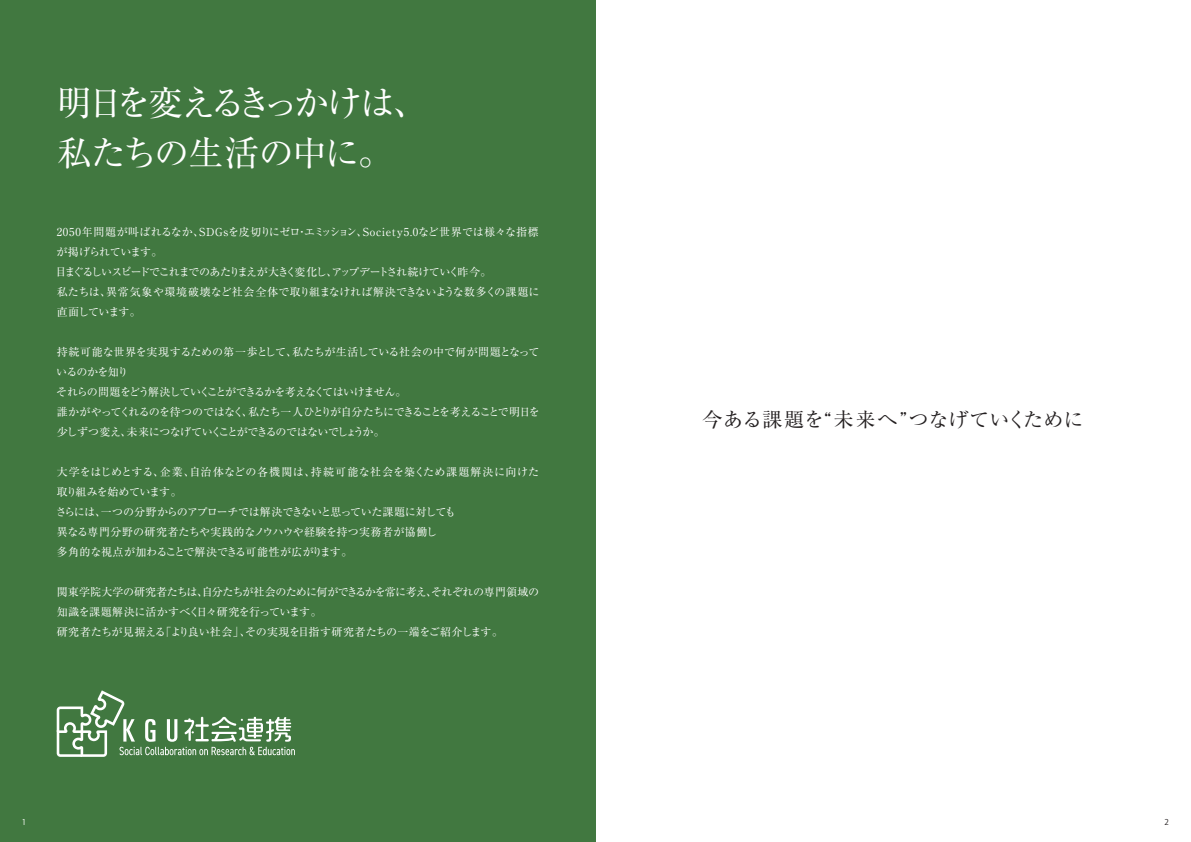
<style>
.page{position:relative;width:1191px;height:842px;background:#fff}
.page>*{position:absolute;margin:0;border:0;box-sizing:border-box;transform-origin:0 0}
.t1{font:35px/50px "Ryumin Pr 6";letter-spacing:-.08em;color:#fff}
.t2{font:20px "Ryumin Pr 6";color:#231f20}
.t3{font:11px/20px "Ryumin Pr 6";letter-spacing:-.035em;color:#fff}
.t4{font:11px/20px "Ryumin Pr 6";color:#fff}
.t5{font:8px "Koz Go Pr 6 N";color:#fff}
.t6{font:8px "Koz Go Pr 6 N";color:#231f20}
</style>
<div class="page">
<div style="left:0;top:0;width:596px;height:842px;background:#417840"></div>
<h1 class="t1" style="left:57px;top:76px;width:373px">明日を変えるきっかけは、私たちの生活の中に。</h1>
<p class="t3" style="left:55px;top:222px;width:485px">2050年問題が叫ばれるなか、SDGsを皮切りにゼロ・エミッション、Society5.0など世界では様々な指標が掲げられています。<br>目まぐるしいスピードでこれまでのあたりまえが大きく変化し、アップデートされ続けていく昨今。<br>私たちは、異常気象や環境破壊など社会全体で取り組まなければ解決できないような数多くの課題に直面しています。</p>
<p class="t3" style="left:56px;top:342px;width:485px">持続可能な世界を実現するための第一歩として、私たちが生活している社会の中で何が問題となっているのかを知り<br>それらの問題をどう解決していくことができるかを考えなくてはいけません。<br>誰かがやってくれるのを待つのではなく、私たち一人ひとりが自分たちにできることを考えることで明日を少しずつ変え、未来につなげていくことができるのではないでしょうか。</p>
<p class="t4" style="left:55px;top:462px;width:485px">大学をはじめとする、企業、自治体などの各機関は、持続可能な社会を築くため課題解決に向けた取り組みを始めています。<br>さらには、一つの分野からのアプローチでは解決できないと思っていた課題に対しても<br>異なる専門分野の研究者たちや実践的なノウハウや経験を持つ実務者が協働し<br>多角的な視点が加わることで解決できる可能性が広がります。</p>
<p class="t3" style="left:57px;top:582px;width:484px">関東学院大学の研究者たちは、自分たちが社会のために何ができるかを常に考え、それぞれの専門領域の知識を課題解決に活かすべく日々研究を行っています。<br>研究者たちが見据える「より良い社会」、その実現を目指す研究者たちの一端をご紹介します。</p>
<h2 class="t2" style="left:702px;top:403px;width:383px">今ある課題を“未来へ”つなげていくために</h2>
<p class="t5" style="left:22px;top:818px;width:6px">1</p>
<p class="t6" style="left:1164px;top:818px;width:6px">2</p>
</div>
